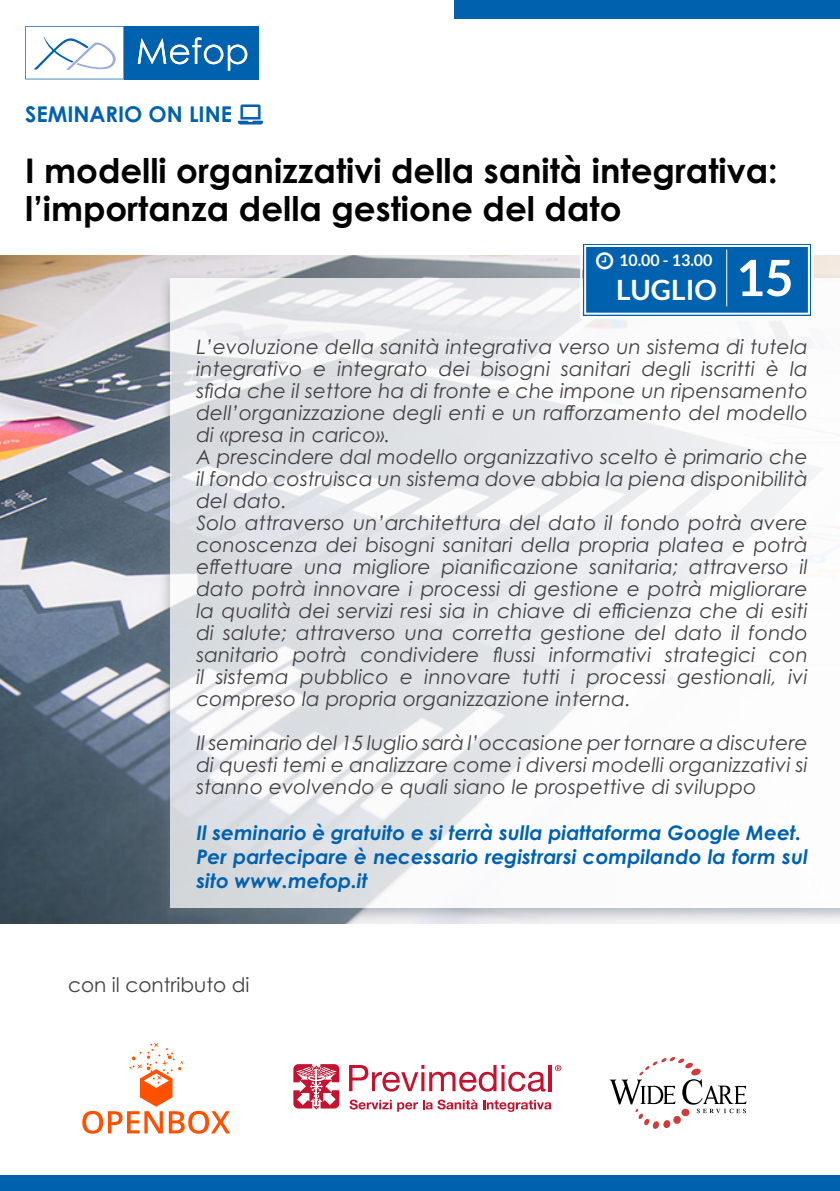
<style>
.page{position:relative;width:840px;height:1191px;background:#fff}
.page>*{position:absolute;margin:0;border:0;box-sizing:border-box;transform-origin:0 0}
.t1{font:700 50px "Lato";color:#fff}
.t2{font:700 34px/38px "Century Gothic Pro";color:#000}
.t3{font:700 28px "Lato";color:#fff}
.t4{font:700 21.8px "Century Gothic Pro";color:#0061af}
.t5{font:italic 20px/22px "Century Gothic Pro";letter-spacing:.01em;color:#414042}
.t6{font:italic 700 20px/24px "Century Gothic Pro";color:#0061af}
.t7{font:20px "Century Gothic Pro";color:#414042}
.t8{font:700 16px "Lato";color:#fff}
</style>
<div class="page">
<div style="left:454px;top:0;width:385px;height:18px;background:#0061af"></div>
<div style="left:0;top:1175px;width:839px;height:16px;background:#0061af"></div>
<div style="left:124px;top:26px;width:135px;height:53px;background:#0061af"></div>
<svg style="left:138px;top:37px;width:109px;height:34px"></svg>
<svg style="left:25px;top:26px;width:99px;height:53px"></svg>
<img style="left:0;top:256px;width:839px;height:667px">
<div style="left:158px;top:272px;width:681px;height:652px;background:#6b7b84;opacity:.62"></div>
<svg style="left:170px;top:278px;width:669px;height:629px"></svg>
<svg style="left:555px;top:1065px;width:6px;height:6px"></svg>
<svg style="left:349px;top:1099px;width:42px;height:10px"></svg>
<svg style="left:397px;top:1099px;width:154px;height:12px"></svg>
<svg style="left:349px;top:1065px;width:196px;height:26px"></svg>
<hr style="left:548px;top:1065px;width:3px;height:26px;background:#c4122f">
<svg style="left:293px;top:1064px;width:46px;height:45px"></svg>
<svg style="left:609px;top:1057px;width:137px;height:71px"></svg>
<svg style="left:82px;top:1042px;width:148px;height:91px"></svg>
<svg style="left:579px;top:244px;width:235px;height:76px;background:#2578ba"></svg>
<p class="t4" style="left:25px;top:101px;width:208px">SEMINARIO ON LINE</p>
<h2 class="t2" style="left:25px;top:151px;width:753px">I modelli organizzativi della sanità integrativa: l’importanza della gestione del dato</h2>
<p class="t8" style="left:618px;top:251px;width:95px">10.00 - 13.00</p>
<h3 class="t3" style="left:615px;top:274px;width:102px">LUGLIO</h3>
<h1 class="t1" style="left:735px;top:249px;width:59px">15</h1>
<p class="t5" style="left:196px;top:335px;width:612px">L’evoluzione della sanità integrativa verso un sistema di tutela integrativo e integrato dei bisogni sanitari degli iscritti è la sfida che il settore ha di fronte e che impone un ripensamento dell’organizzazione degli enti e un rafforzamento del modello di «presa in carico».<br>A prescindere dal modello organizzativo scelto è primario che il fondo costruisca un sistema dove abbia la piena disponibilità del dato.<br>Solo attraverso un’architettura del dato il fondo potrà avere conoscenza dei bisogni sanitari della propria platea e potrà effettuare una migliore pianificazione sanitaria; attraverso il dato potrà innovare i processi di gestione e potrà migliorare la qualità dei servizi resi sia in chiave di efficienza che di esiti di salute; attraverso una corretta gestione del dato il fondo sanitario potrà condividere flussi informativi strategici con il sistema pubblico e innovare tutti i processi gestionali, ivi compreso la propria organizzazione interna.</p>
<p class="t5" style="left:196px;top:731px;width:612px;text-align:justify">Il seminario del 15 luglio sarà l’occasione per tornare a discutere di questi temi e analizzare come i diversi modelli organizzativi si stanno evolvendo e quali siano le prospettive di sviluppo</p>
<p class="t6" style="left:196px;top:820px;width:612px">Il seminario è gratuito e si terrà sulla piattaforma Google Meet.<br>Per partecipare è necessario registrarsi compilando la form sul sito www.mefop.it</p>
<p class="t7" style="left:68px;top:972px;width:183px">con il contributo di</p>
</div>
